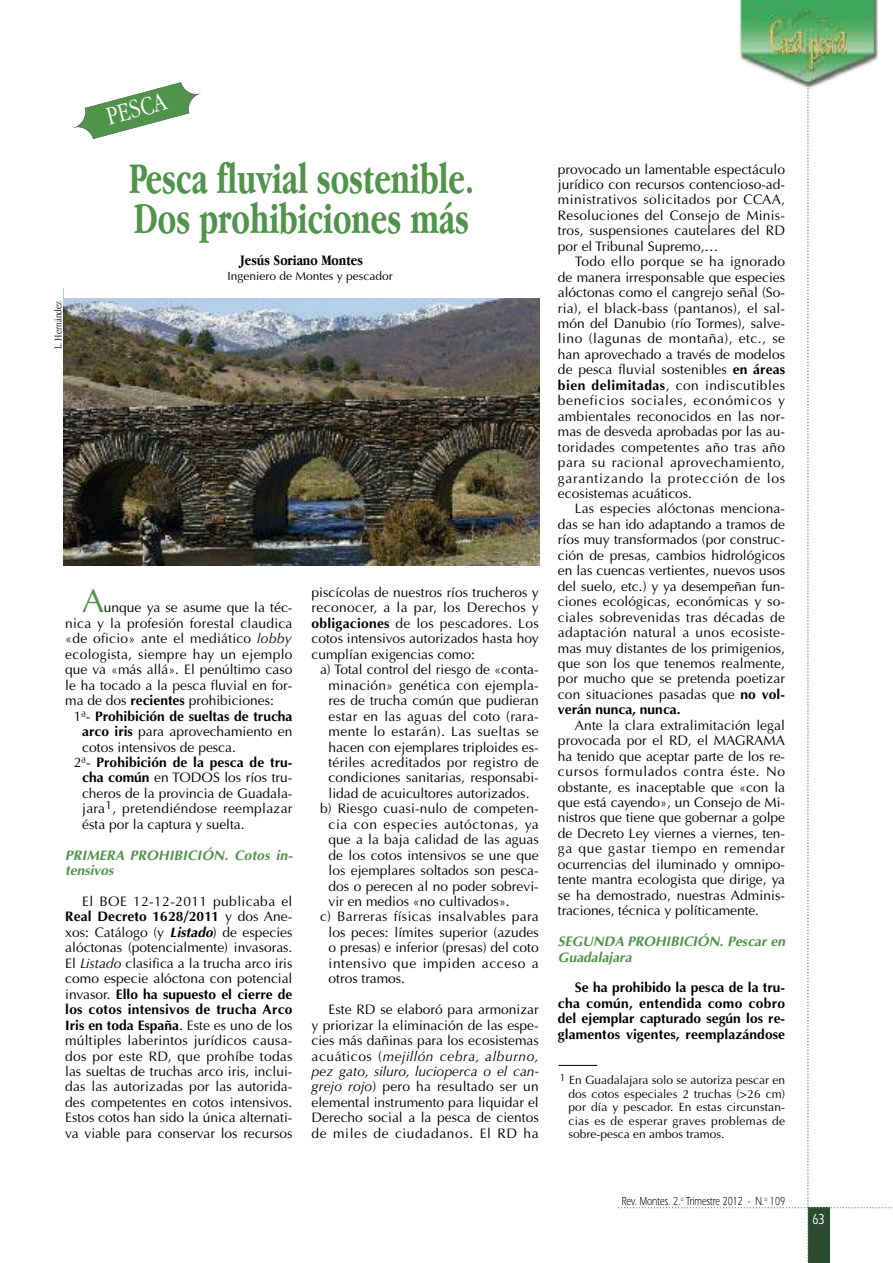
<style>
.page{position:relative;width:893px;height:1263px;background:#fff}
.page>*{position:absolute;margin:0;border:0;box-sizing:border-box;transform-origin:0 0}
.t1{font:700 45px/40.5px "Apple Garamond";color:#50934a;scale:.85 1}
.t2{font:33px "Optima";color:#50934a}
.t3{font:300 27px "Apple Garamond";color:#fff}
.t4{font:700 15px "Apple Garamond";color:#000}
.t5{font:500 15px "Itc Eras";color:#fff;scale:.7 1}
.t6{font:13.8px/15.5px "Optima";color:#000;text-align:justify}
.t7{font:700 13.8px/15.5px "Optima";letter-spacing:.005em;color:#000;text-align:justify}
.t8{font:13.8px "Optima";letter-spacing:.02em;color:#000}
.t9{font:13.8px "Optima";letter-spacing:.045em;color:#000}
.t10{font:italic 700 13.8px/15.5px "Optima";color:#50934a}
.t11{font:italic 700 13.8px/15.5px "Optima";letter-spacing:.02em;color:#50934a}
.t12{font:13.8px "Optima";letter-spacing:.025em;color:#000}
.t13{font:13.8px "Optima";letter-spacing:.03em;color:#000}
.t14{font:12px/13.5px "Optima";color:#000;text-align:justify}
.t15{font:12px "Itc Eras";color:#000;scale:.75 1}
.t16{font:300 10.5px "Apple Garamond";color:#000}
.s1{font-style:italic}
.s2{font-weight:700}
.s3{font-weight:400}
.s4{font-weight:700;font-style:italic}
</style>
<div class="page">
<svg style="left:618px;top:0;width:274px;height:1263px"></svg>
<img style="left:64px;top:298px;width:475px;height:268px">
<svg style="left:73px;top:82px;width:128px;height:57px"></svg>
<div style="left:558px;top:1058px;width:229px;height:90px;background:#fff"></div>
<hr style="left:558px;top:1065px;width:39px;height:1px;background:#000">
<h3 class="t3" style="left:104px;top:106px;width:62px;rotate:-15deg">PESCA</h3>
<p class="t16" style="left:54px;top:349px;width:49px;rotate:-90deg">L. Hernández</p>
<h1 class="t1" style="left:129px;top:162px;width:408px">Pesca fluvial sostenible.<br>Dos prohibiciones más</h1>
<p class="t4" style="left:240px;top:255px;width:124px">Jesús Soriano Montes</p>
<p class="t14" style="left:227px;top:269px;width:167px">Ingeniero de Montes y pescador</p>
<h2 class="t2" style="left:82px;top:582px;width:24px">A</h2>
<p class="t6" style="left:65px;top:600px;width:229px;text-indent:39px">unque ya se asume que la téc&shy;nica y la profesión forestal claudica «de oficio» ante el mediático <span class="s1">lobby </span>ecologista, siempre hay un ejemplo que va «más allá». El penúltimo caso le ha tocado a la pesca fluvial en for&shy;ma de dos <span class="s2">recientes</span> prohibiciones:</p>
<p class="t7" style="left:74px;top:708px;width:220px"><span class="s3">1ª-</span> Prohibición de sueltas de trucha</p>
<p class="t6" style="left:82px;top:723px;width:212px"><span class="s2">arco iris</span> para aprovechamiento en</p>
<p class="t6" style="left:82px;top:739px;width:155px">cotos intensivos de pesca.</p>
<p class="t7" style="left:74px;top:754px;width:220px"><span class="s3">2ª-</span> Prohibición de la pesca de tru-</p>
<p class="t6" style="left:82px;top:770px;width:212px"><span class="s2">cha común</span> en TODOS los ríos tru-</p>
<p class="t6" style="left:82px;top:785px;width:212px">cheros de la provincia de Guadala-</p>
<p class="t8" style="left:82px;top:800px;width:212px">jara<sup>1</sup>, pretendiéndose reemplazar</p>
<p class="t6" style="left:82px;top:816px;width:164px">ésta por la captura y suelta.</p>
<p class="t11" style="left:65px;top:847px;width:229px">PRIMERA PROHIBICIÓN. Cotos in&shy;tensivos</p>
<p class="t6" style="left:65px;top:893px;width:229px;text-indent:17px">El BOE 12-12-2011 publicaba el <span class="s2">Real Decreto 1628/2011</span> y dos Ane&shy;xos: Catálogo (y <span class="s4">Listado</span>) de especies alóctonas (potencialmente) invasoras.<br>El <span class="s1">Listado</span> clasifica a la trucha arco iris como especie alóctona con potencial invasor. <span class="s2">Ello ha supuesto el cierre de los cotos intensivos de trucha Arco Iris en toda España</span>. Este es uno de los múltiples laberintos jurídicos causa&shy;dos por este RD, que prohíbe todas las sueltas de truchas arco iris, inclui&shy;das las autorizadas por las autorida&shy;des competentes en cotos intensivos.<br>Estos cotos han sido la única alternati&shy;va viable para conservar los recursos</p>
<p class="t6" style="left:312px;top:584px;width:229px">piscícolas de nuestros ríos trucheros y reconocer, a la par, los Derechos y <span class="s2">obligaciones</span> de los pescadores. Los cotos intensivos autorizados hasta hoy cumplían exigencias como:</p>
<p class="t6" style="left:320px;top:662px;width:220px">a) Total control del riesgo de «conta-</p>
<p class="t6" style="left:329px;top:677px;width:212px">minación» genética con ejempla-</p>
<p class="t6" style="left:329px;top:693px;width:212px">res de trucha común que pudieran</p>
<p class="t8" style="left:329px;top:708px;width:212px">estar en las aguas del coto (rara-</p>
<p class="t13" style="left:329px;top:723px;width:212px">mente lo estarán). Las sueltas se</p>
<p class="t6" style="left:329px;top:739px;width:212px">hacen con ejemplares triploides es-</p>
<p class="t6" style="left:329px;top:754px;width:212px">tériles acreditados por registro de</p>
<p class="t6" style="left:329px;top:770px;width:212px">condiciones sanitarias, responsabi-</p>
<p class="t6" style="left:329px;top:785px;width:202px">lidad de acuicultores autorizados.</p>
<p class="t6" style="left:320px;top:801px;width:220px">b) Riesgo cuasi-nulo de competen-</p>
<p class="t9" style="left:329px;top:816px;width:212px">cia con especies autóctonas, ya</p>
<p class="t6" style="left:329px;top:832px;width:212px">que a la baja calidad de las aguas</p>
<p class="t6" style="left:329px;top:847px;width:212px">de los cotos intensivos se une que</p>
<p class="t6" style="left:329px;top:863px;width:212px">los ejemplares soltados son pesca-</p>
<p class="t6" style="left:329px;top:878px;width:212px">dos o perecen al no poder sobrevi-</p>
<p class="t6" style="left:329px;top:893px;width:183px">vir en medios «no cultivados».</p>
<p class="t12" style="left:320px;top:909px;width:220px">c) Barreras físicas insalvables para</p>
<p class="t6" style="left:329px;top:924px;width:212px">los peces: límites superior (azudes</p>
<p class="t6" style="left:329px;top:940px;width:212px">o presas) e inferior (presas) del coto</p>
<p class="t9" style="left:329px;top:955px;width:212px">intensivo que impiden acceso a</p>
<p class="t6" style="left:329px;top:971px;width:78px">otros tramos.</p>
<p class="t6" style="left:312px;top:1002px;width:229px;text-indent:17px">Este RD se elaboró para armonizar y priorizar la eliminación de las espe&shy;cies más dañinas para los ecosistemas acuáticos (<span class="s1">mejillón cebra, alburno, pez gato, siluro, lucioperca o el can&shy;grejo rojo</span>) pero ha resultado ser un elemental instrumento para liquidar el Derecho social a la pesca de cientos de miles de ciudadanos. El RD ha</p>
<p class="t6" style="left:558px;top:161px;width:229px">provocado un lamentable espectáculo jurídico con recursos contencioso-ad&shy;ministrativos solicitados por CCAA, Resoluciones del Consejo de Minis&shy;tros, suspensiones cautelares del RD por el Tribunal Supremo,…</p>
<p class="t6" style="left:558px;top:254px;width:229px;text-indent:17px">Todo ello porque se ha ignorado de manera irresponsable que especies alóctonas como el cangrejo señal (So&shy;ria), el black-bass (pantanos), el sal&shy;món del Danubio (río Tormes), salve&shy;lino (lagunas de montaña), etc., se han aprovechado a través de modelos de pesca fluvial sostenibles <span class="s2">en áreas bien delimitadas</span>, con indiscutibles beneficios sociales, económicos y ambientales reconocidos en las nor&shy;mas de desveda aprobadas por las au&shy;toridades competentes año tras año para su racional aprovechamiento, garantizando la protección de los ecosistemas acuáticos.</p>
<p class="t6" style="left:558px;top:501px;width:229px;text-indent:17px">Las especies alóctonas menciona&shy;das se han ido adaptando a tramos de ríos muy transformados (por construc&shy;ción de presas, cambios hidrológicos en las cuencas vertientes, nuevos usos del suelo, etc.) y ya desempeñan fun&shy;ciones ecológicas, económicas y so&shy;ciales sobrevenidas tras décadas de adaptación natural a unos ecosiste&shy;mas muy distantes de los primigenios, que son los que tenemos realmente, por mucho que se pretenda poetizar con situaciones pasadas que <span class="s2">no vol&shy;verán nunca, nunca.</span></p>
<p class="t6" style="left:558px;top:717px;width:229px;text-indent:17px">Ante la clara extralimitación legal provocada por el RD, el MAGRAMA ha tenido que aceptar parte de los re&shy;cursos formulados contra éste. No obstante, es inaceptable que «con la que está cayendo», un Consejo de Mi&shy;nistros que tiene que gobernar a golpe de Decreto Ley viernes a viernes, ten&shy;ga que gastar tiempo en remendar ocurrencias del iluminado y omnipo&shy;tente mantra ecologista que dirige, ya se ha demostrado, nuestras Adminis&shy;traciones, técnica y políticamente.</p>
<p class="t10" style="left:558px;top:933px;width:229px">SEGUNDA PROHIBICIÓN. Pescar en<br>Guadalajara</p>
<p class="t7" style="left:558px;top:980px;width:229px;text-indent:17px">Se ha prohibido la pesca de la tru&shy;cha común, entendida como cobro del ejemplar capturado según los re&shy;glamentos vigentes, reemplazándose</p>
<p class="t14" style="left:568px;top:1073px;width:218px;text-indent:-9px"><sup>1</sup> En Guadalajara solo se autoriza pescar en dos cotos especiales 2 truchas (&gt;26 cm) por día y pescador. En estas circunstan&shy;cias es de esperar graves problemas de sobre-pesca en ambos tramos.</p>
<p class="t15" style="left:622px;top:1197px;width:219px">Rev. Montes. 2.<sup>o</sup> Trimestre 2012 - N.<sup>o</sup> 109</p>
<p class="t5" style="left:812px;top:1213px;width:19px">63</p>
</div>
